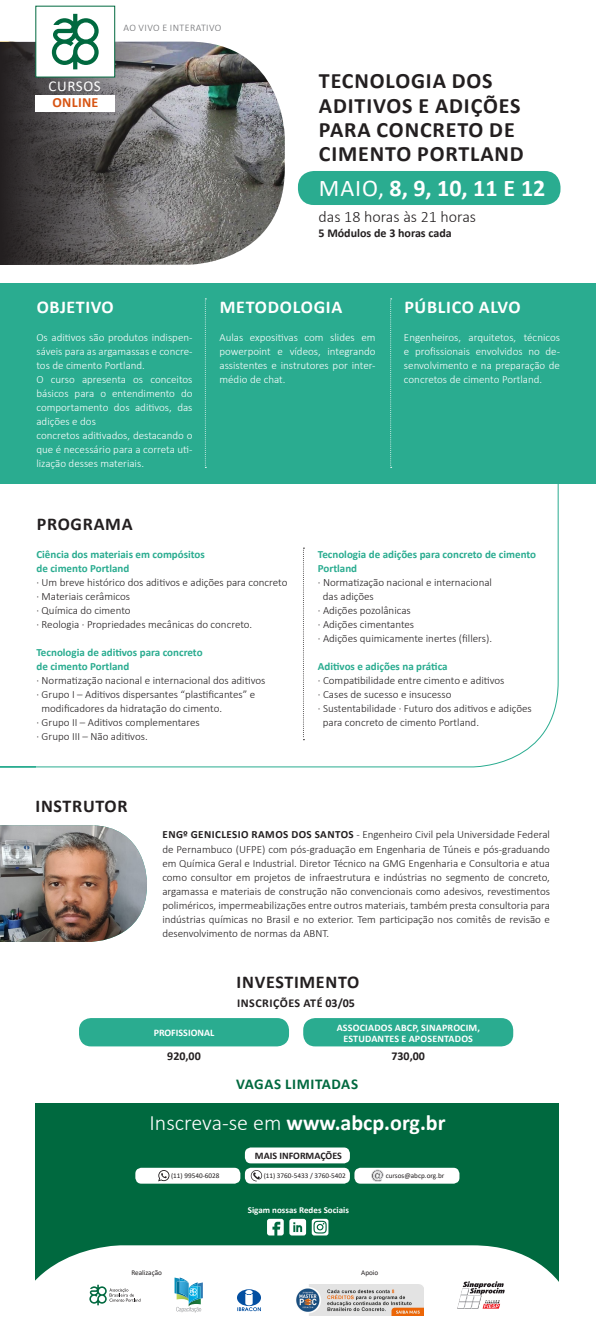
<style>
.page{position:relative;width:596px;height:1327px;background:#fff}
.page>*{position:absolute;margin:0;border:0;box-sizing:border-box;transform-origin:0 0}
.t1{font:700 24px "Calibri";color:#fff}
.t2{font:700 22px/24.2px "Calibri";letter-spacing:.04em;color:#231f20}
.t3{font:700 22px "Calibri";color:#fff}
.t4{font:700 18px "Calibri";letter-spacing:.04em;color:#fff}
.t5{font:700 18px "Calibri";letter-spacing:.04em;color:#231f20}
.t6{font:300 16px "Calibri";color:#231f20}
.t7{font:700 15px "Calibri";letter-spacing:.04em;color:#00693f}
.t8{font:15px "Calibri";letter-spacing:.04em;color:#fff}
.t9{font:700 14px "Calibri";letter-spacing:.02em;color:#d75413}
.t10{font:700 12px "Calibri";color:#231f20}
.t11{font:700 12px "Calibri";letter-spacing:.04em;color:#231f20}
.t12{font:300 11px/14px "Calibri";color:#231f20}
.t13{font:300 11px/14px "Calibri";color:#fff;text-align:justify}
.t14{font:700 11px/14px "Calibri";color:#2aac90}
.t15{font:700 10px/11px "Calibri";letter-spacing:.02em;color:#fff;text-align:center}
.t16{font:300 10px "Calibri";letter-spacing:.04em;color:#6c6d70}
.t17{font:700 10px "Calibri";color:#231f20}
.t18{font:700 10px "Calibri";color:#fff}
.t19{font:700 9px "Calibri";color:#fff}
.t20{font:7.2px "Calibri";color:#231f20}
.s1{font-weight:400}
.s2{font-weight:700}
.s3{font-weight:300}
</style>
<div class="page">
<img style="left:0;top:42px;width:284px;height:223px">
<svg style="left:0;top:42px;width:174px;height:222px;background:#585657"></svg>
<div style="left:35px;top:1103px;width:523px;height:224px;background:#00693f"></div>
<div style="left:35px;top:1245px;width:524px;height:82px;background:#fff"></div>
<svg style="left:267px;top:1218px;width:16px;height:17px"></svg>
<svg style="left:289px;top:1218px;width:39px;height:17px"></svg>
<div style="left:245px;top:1147px;width:104px;height:16px;background:#fff;border-radius:6px"></div>
<div style="left:135px;top:1167px;width:105px;height:16px;background:#fff;border-radius:6px"></div>
<svg style="left:158px;top:1170px;width:11px;height:11px"></svg>
<div style="left:245px;top:1167px;width:104px;height:16px;background:#fff;border-radius:6px"></div>
<svg style="left:250px;top:1170px;width:12px;height:11px"></svg>
<div style="left:354px;top:1167px;width:105px;height:16px;background:#fff;border-radius:6px"></div>
<svg style="left:371px;top:1169px;width:12px;height:13px"></svg>
<div style="left:35px;top:6px;width:80px;height:72px;background:#fff;border:1px solid #00693f"></div>
<svg style="left:52px;top:14px;width:47px;height:55px"></svg>
<div style="left:36px;top:95px;width:79px;height:16px;background:#fff"></div>
<img style="left:0;top:825px;width:147px;height:117px">
<div style="left:298px;top:171px;width:262px;height:34px;background:#2aac90;border-radius:16px"></div>
<div style="left:0;top:283px;width:595px;height:201px;background:#2aac90"></div>
<svg style="left:205px;top:298px;width:1px;height:113px"></svg>
<svg style="left:390px;top:298px;width:1px;height:113px"></svg>
<div style="left:303px;top:1018px;width:210px;height:28px;background:#2aac90;border-radius:12px"></div>
<div style="left:79px;top:1018px;width:210px;height:28px;background:#2aac90;border-radius:12px"></div>
<svg style="left:0;top:412px;width:558px;height:356px"></svg>
<svg style="left:303px;top:547px;width:1px;height:193px"></svg>
<svg style="left:174px;top:1277px;width:29px;height:35px"></svg>
<svg style="left:457px;top:1281px;width:48px;height:27px"></svg>
<svg style="left:89px;top:1284px;width:51px;height:21px"></svg>
<svg style="left:237px;top:1290px;width:24px;height:21px"></svg>
<img style="left:295px;top:1284px;width:128px;height:32px">
<p class="t8" style="left:49px;top:75px;width:54px">CURSOS</p>
<p class="t9" style="left:53px;top:93px;width:47px">ONLINE</p>
<p class="t16" style="left:123px;top:21px;width:99px">AO VIVO E INTERATIVO</p>
<p class="t2" style="left:319px;top:69px;width:203px">TECNOLOGIA DOS<br>ADITIVOS E ADIÇÕES</p>
<p class="t2" style="left:319px;top:117px;width:206px">PARA CONCRETO DE<br>CIMENTO PORTLAND</p>
<p class="t1" style="left:319px;top:171px;width:228px"><span class="s1">MAIO,</span> 8, 9, 10, 11 E 12</p>
<p class="t6" style="left:318px;top:207px;width:159px">das 18 horas às 21 horas</p>
<p class="t10" style="left:318px;top:224px;width:135px">5 Módulos de 3 horas cada</p>
<p class="t4" style="left:37px;top:294px;width:78px">OBJETIVO</p>
<p class="t13" style="left:36px;top:330px;width:157px">Os aditivos são produtos indispen&shy;sáveis para as argamassas e concre&shy;tos de cimento Portland.</p>
<p class="t13" style="left:36px;top:372px;width:157px">O curso apresenta os conceitos básicos para o entendimento do comportamento dos aditivos, das adições e dos</p>
<p class="t13" style="left:36px;top:428px;width:157px">concretos aditivados, destacando o que é necessário para a correta uti&shy;lização desses materiais.</p>
<p class="t4" style="left:220px;top:294px;width:124px">METODOLOGIA</p>
<p class="t13" style="left:219px;top:330px;width:157px">Aulas expositivas com slides em powerpoint e vídeos, integrando assistentes e instrutores por inter&shy;médio de chat.</p>
<p class="t4" style="left:404px;top:294px;width:118px">PÚBLICO ALVO</p>
<p class="t13" style="left:403px;top:330px;width:157px">Engenheiros, arquitetos, técnicos e profissionais envolvidos no de&shy;senvolvimento e na preparação de concretos de cimento Portland.</p>
<p class="t5" style="left:37px;top:511px;width:97px">PROGRAMA</p>
<p class="t14" style="left:36px;top:547px;width:170px">Ciência dos materiais em compósitos de cimento Portland</p>
<p class="t12" style="left:36px;top:575px;width:252px">· Um breve histórico dos aditivos e adições para concreto</p>
<p class="t12" style="left:36px;top:589px;width:95px">· Materiais cerâmicos</p>
<p class="t12" style="left:36px;top:603px;width:96px">· Química do cimento</p>
<p class="t12" style="left:36px;top:617px;width:217px">· Reologia · Propriedades mecânicas do concreto.</p>
<p class="t14" style="left:36px;top:645px;width:167px">Tecnologia de aditivos para concreto de cimento Portland</p>
<p class="t12" style="left:36px;top:673px;width:230px">· Normatização nacional e internacional dos aditivos</p>
<p class="t12" style="left:41px;top:687px;width:215px;text-indent:-5px">· Grupo I – Aditivos dispersantes “plastificantes” e modificadores da hidratação do cimento.</p>
<p class="t12" style="left:36px;top:715px;width:165px">· Grupo II – Aditivos complementares</p>
<p class="t12" style="left:36px;top:729px;width:113px">· Grupo III – Não aditivos.</p>
<p class="t5" style="left:36px;top:793px;width:93px">INSTRUTOR</p>
<p class="t14" style="left:317px;top:547px;width:220px">Tecnologia de adições para concreto de cimento<br>Portland</p>
<p class="t12" style="left:322px;top:575px;width:171px;text-indent:-5px">· Normatização nacional e internacional das adições</p>
<p class="t12" style="left:317px;top:603px;width:94px">· Adições pozolânicas</p>
<p class="t12" style="left:317px;top:617px;width:98px">· Adições cimentantes</p>
<p class="t12" style="left:317px;top:631px;width:176px">· Adições quimicamente inertes (fillers).</p>
<p class="t14" style="left:317px;top:659px;width:131px">Aditivos e adições na prática</p>
<p class="t12" style="left:317px;top:673px;width:188px">· Compatibilidade entre cimento e aditivos</p>
<p class="t12" style="left:317px;top:687px;width:135px">· Cases de sucesso e insucesso</p>
<p class="t12" style="left:322px;top:701px;width:210px;text-indent:-5px">· Sustentabilidade · Futuro dos aditivos e adições para concreto de cimento Portland.</p>
<p class="t12" style="left:162px;top:827px;width:389px;text-align:justify"><span class="s2">ENGº GENICLESIO RAMOS DOS SANTOS</span> - Engenheiro Civil pela Universidade Federal de Pernambuco (UFPE) com pós-graduação em Engenharia de Túneis e pós-graduando em Química Geral e Industrial. Diretor Técnico na GMG Engenharia e Consultoria e atua como consultor em projetos de infraestrutura e indústrias no segmento de concreto, argamassa e materiais de construção não convencionais como adesivos, revestimentos poliméricos, impermeabilizações entre outros materiais, também presta consultoria para indústrias químicas no Brasil e no exterior. Tem participação nos comitês de revisão e desenvolvimento de normas da ABNT.</p>
<p class="t5" style="left:236px;top:969px;width:124px">INVESTIMENTO</p>
<p class="t15" style="left:336px;top:1021px;width:145px">ASSOCIADOS ABCP, SINAPROCIM,<br>ESTUDANTES E APOSENTADOS</p>
<p class="t11" style="left:237px;top:995px;width:119px">INSCRIÇÕES ATÉ 03/05</p>
<p class="t18" style="left:153px;top:1025px;width:62px">PROFISSIONAL</p>
<p class="t10" style="left:167px;top:1047px;width:35px">920,00</p>
<p class="t10" style="left:391px;top:1047px;width:35px">730,00</p>
<p class="t7" style="left:236px;top:1073px;width:123px">VAGAS LIMITADAS</p>
<p class="t3" style="left:149px;top:1107px;width:297px"><span class="s3">Inscreva-se em</span> www.abcp.org.br</p>
<p class="t17" style="left:255px;top:1148px;width:88px">MAIS INFORMAÇÕES</p>
<p class="t20" style="left:171px;top:1171px;width:50px">(11) 99540-6028</p>
<p class="t20" style="left:263px;top:1170px;width:84px">(11) 3760-5433 / 3760-5402</p>
<p class="t20" style="left:385px;top:1171px;width:60px">cursos@abcp.org.br</p>
<p class="t19" style="left:248px;top:1203px;width:103px">Sigam nossas Redes Sociais</p>
<p class="t20" style="left:131px;top:1268px;width:32px">Realização</p>
<p class="t20" style="left:361px;top:1268px;width:19px">Apoio</p>
</div>
